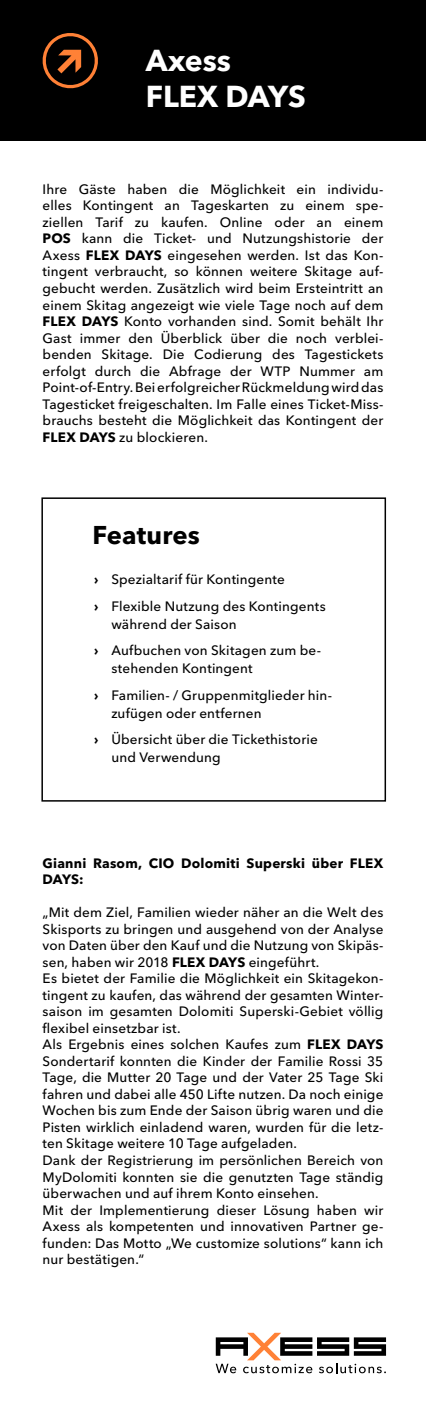
<style>
.page{position:relative;width:426px;height:1404px;background:#fff}
.page>*{position:absolute;margin:0;border:0;box-sizing:border-box;transform-origin:0 0}
.t1{font:700 30px/36px "Avenir Next Cyr";color:#fff}
.t2{font:700 25.5px "Avenir Next Cyr";color:#000}
.t3{font:500 13.5px/16.5px "Avenir Next Cyr";letter-spacing:.01em;color:#000}
.t4{font:700 13.5px/16.5px "Avenir Next Cyr";letter-spacing:.015em;color:#000}
.s1{font-weight:700}
</style>
<div class="page">
<div style="left:0;top:0;width:425px;height:140px;background:#000"></div>
<div style="left:41px;top:497px;width:344px;height:304px;border:2px solid #000"></div>
<svg style="left:42px;top:33px;width:56px;height:56px"></svg>
<svg style="left:215px;top:1332px;width:170px;height:40px"></svg>
<h1 class="t1" style="left:145px;top:43px;width:161px">Axess<br>FLEX DAYS</h1>
<p class="t3" style="left:43px;top:181px;width:342px;text-align:justify">Ihre Gäste haben die Möglichkeit ein individu&shy;elles Kontingent an Tageskarten zu einem spe&shy;ziellen Tarif zu kaufen. Online oder an einem <span class="s1">POS</span> kann die Ticket- und Nutzungshistorie der Axess <span class="s1">FLEX DAYS</span> eingesehen werden. Ist das Kon&shy;tingent verbraucht, so können weitere Skitage auf&shy;gebucht werden. Zusätzlich wird beim Ersteintritt an einem Skitag angezeigt wie viele Tage noch auf dem <span class="s1">FLEX DAYS</span> Konto vorhanden sind. Somit behält Ihr Gast immer den Überblick über die noch verblei&shy;benden Skitage. Die Codierung des Tagestickets erfolgt durch die Abfrage der WTP Nummer am Point-of-Entry. Bei erfolgreicher Rückmeldung wird das Tagesticket freigeschalten. Im Falle eines Ticket-Miss&shy;brauchs besteht die Möglichkeit das Kontingent der <span class="s1">FLEX DAYS</span> zu blockieren.</p>
<h2 class="t2" style="left:92px;top:519px;width:109px">Features</h2>
<p class="t3" style="left:94px;top:566px;width:233px;line-height:26.5px"><span class="s1">›</span> Spezialtarif für Kontingente<br><span class="s1">›</span> Flexible Nutzung des Kontingents</p>
<p class="t3" style="left:94px;top:610px;width:228px;line-height:26.5px;text-indent:17px">während der Saison<br><span class="s1">›</span> Aufbuchen von Skitagen zum be-</p>
<p class="t3" style="left:94px;top:655px;width:239px;line-height:26.5px;text-indent:17px">stehenden Kontingent<br><span class="s1">›</span> Familien- / Gruppenmitglieder hin-</p>
<p class="t3" style="left:94px;top:699px;width:225px;line-height:26.5px;text-indent:17px">zufügen oder entfernen<br><span class="s1">›</span> Übersicht über die Tickethistorie</p>
<p class="t3" style="left:111px;top:749px;width:111px">und Verwendung</p>
<p class="t4" style="left:43px;top:854px;width:342px">Gianni Rasom, CIO Dolomiti Superski über FLEX<br>DAYS:</p>
<p class="t3" style="left:43px;top:904px;width:342px">„Mit dem Ziel, Familien wieder näher an die Welt des Skisports zu bringen und ausgehend von der Analyse von Daten über den Kauf und die Nutzung von Skipäs&shy;sen, haben wir 2018 <span class="s1">FLEX DAYS</span> eingeführt.<br>Es bietet der Familie die Möglichkeit ein Skitagekon&shy;tingent zu kaufen, das während der gesamten Winter&shy;saison im gesamten Dolomiti Superski-Gebiet völlig flexibel einsetzbar ist.<br>Als Ergebnis eines solchen Kaufes zum <span class="s1">FLEX DAYS </span>Sondertarif konnten die Kinder der Familie Rossi 35<br>Tage, die Mutter 20 Tage und der Vater 25 Tage Ski fahren und dabei alle 450 Lifte nutzen. Da noch einige Wochen bis zum Ende der Saison übrig waren und die Pisten wirklich einladend waren, wurden für die letz&shy;ten Skitage weitere 10 Tage aufgeladen.<br>Dank der Registrierung im persönlichen Bereich von MyDolomiti konnten sie die genutzten Tage ständig überwachen und auf ihrem Konto einsehen.<br>Mit der Implementierung dieser Lösung haben wir Axess als kompetenten und innovativen Partner ge&shy;funden: Das Motto „We customize solutions“ kann ich nur bestätigen.“</p>
</div>
